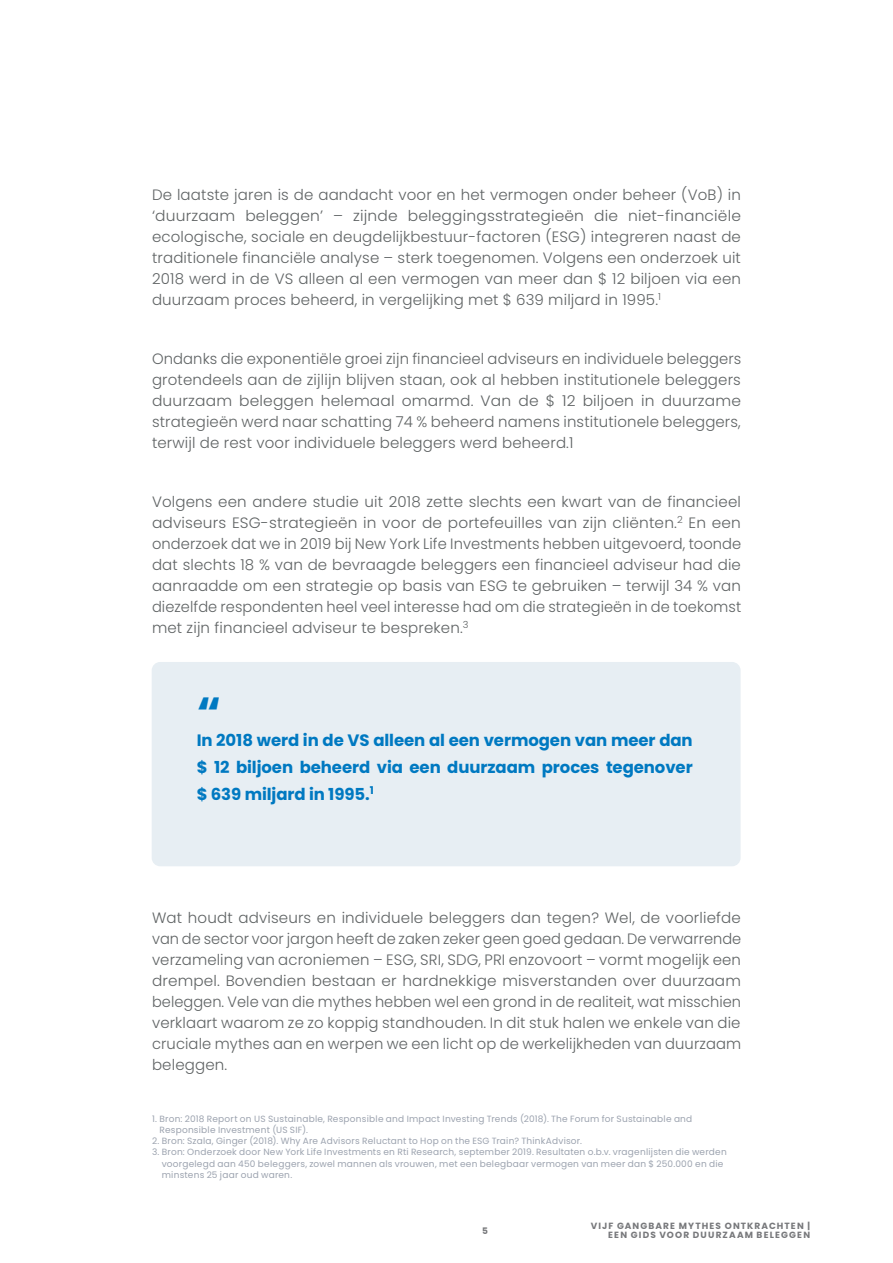
<style>
.page{position:relative;width:893px;height:1263px;background:#fff}
.page>*{position:absolute;margin:0;border:0;box-sizing:border-box;transform-origin:0 0}
.t1{font:700 45px "Poppins";color:#0079c1}
.t2{font:700 16.5px/27px "Poppins";letter-spacing:-.005em;color:#0079c1;text-align:justify}
.t3{font:300 15px/21px "Poppins";letter-spacing:.01em;color:#5f6364;text-align:justify}
.t4{font:9px/11.2px "Poppins";letter-spacing:.025em;color:#9ca3af}
.t5{font:700 9px/9px "Poppins";letter-spacing:.125em;color:#77787b;text-align:right}
</style>
<div class="page">
<div style="left:152px;top:662px;width:589px;height:204px;background:#e7eef3;border-radius:9px"></div>
<p class="t3" style="left:152px;top:185px;width:590px">De laatste jaren is de aandacht voor en het vermogen onder beheer (VoB) in ‘duurzaam beleggen’ – zijnde beleggingsstrategieën die niet-financiële ecologische, sociale en deugdelijkbestuur-factoren (ESG) integreren naast de traditionele financiële analyse – sterk toegenomen. Volgens een onderzoek uit 2018 werd in de VS alleen al een vermogen van meer dan $ 12 biljoen via een duurzaam proces beheerd, in vergelijking met $ 639 miljard in 1995.<sup>1</sup></p>
<p class="t3" style="left:152px;top:349px;width:591px">Ondanks die exponentiële groei zijn financieel adviseurs en individuele beleggers grotendeels aan de zijlijn blijven staan, ook al hebben institutionele beleggers duurzaam beleggen helemaal omarmd. Van de $ 12 biljoen in duurzame strategieën werd naar schatting 74 % beheerd namens institutionele beleggers, terwijl de rest voor individuele beleggers werd beheerd.1</p>
<p class="t3" style="left:152px;top:492px;width:591px">Volgens een andere studie uit 2018 zette slechts een kwart van de financieel adviseurs ESG-strategieën in voor de portefeuilles van zijn cliënten.<sup>2</sup> En een onderzoek dat we in 2019 bij New York Life Investments hebben uitgevoerd, toonde dat slechts 18 % van de bevraagde beleggers een financieel adviseur had die aanraadde om een strategie op basis van ESG te gebruiken – terwijl 34 % van diezelfde respondenten heel veel interesse had om die strategieën in de toekomst met zijn financieel adviseur te bespreken.<sup>3</sup></p>
<h1 class="t1" style="left:197px;top:687px;width:26px">“</h1>
<p class="t2" style="left:197px;top:726px;width:498px">In 2018 werd in de VS alleen al een vermogen van meer dan $ 12 biljoen beheerd via een duurzaam proces tegenover $ 639 miljard in 1995.<sup>1</sup></p>
<p class="t3" style="left:152px;top:908px;width:591px">Wat houdt adviseurs en individuele beleggers dan tegen? Wel, de voorliefde van de sector voor jargon heeft de zaken zeker geen goed gedaan. De verwarrende verzameling van acroniemen – ESG, SRI, SDG, PRI enzovoort – vormt mogelijk een drempel. Bovendien bestaan er hardnekkige misverstanden over duurzaam beleggen. Vele van die mythes hebben wel een grond in de realiteit, wat misschien verklaart waarom ze zo koppig standhouden. In dit stuk halen we enkele van die cruciale mythes aan en werpen we een licht op de werkelijkheden van duurzaam beleggen.</p>
<p class="t4" style="left:159px;top:1113px;width:534px;text-indent:-7px">1. Bron: 2018 Report on US Sustainable, Responsible and Impact Investing Trends (2018). The Forum for Sustainable and<br>Responsible Investment (US SIF).</p>
<p class="t4" style="left:152px;top:1135px;width:431px">2. Bron: Szala, Ginger (2018). Why Are Advisors Reluctant to Hop on the ESG Train? ThinkAdvisor.</p>
<p class="t4" style="left:162px;top:1147px;width:566px;text-indent:-10px">3. Bron: Onderzoek door New York Life Investments en Rti Research, september 2019. Resultaten o.b.v. vragenlijsten die werden voorgelegd aan 450 beleggers, zowel mannen als vrouwen, met een belegbaar vermogen van meer dan $ 250.000 en die minstens 25 jaar oud waren.</p>
<p class="t5" style="left:482px;top:1226px;width:7px">5</p>
<p class="t5" style="left:591px;top:1221px;width:221px">VIJF GANGBARE MYTHES ONTKRACHTEN |<br>EEN GIDS VOOR DUURZAAM BELEGGEN</p>
</div>
